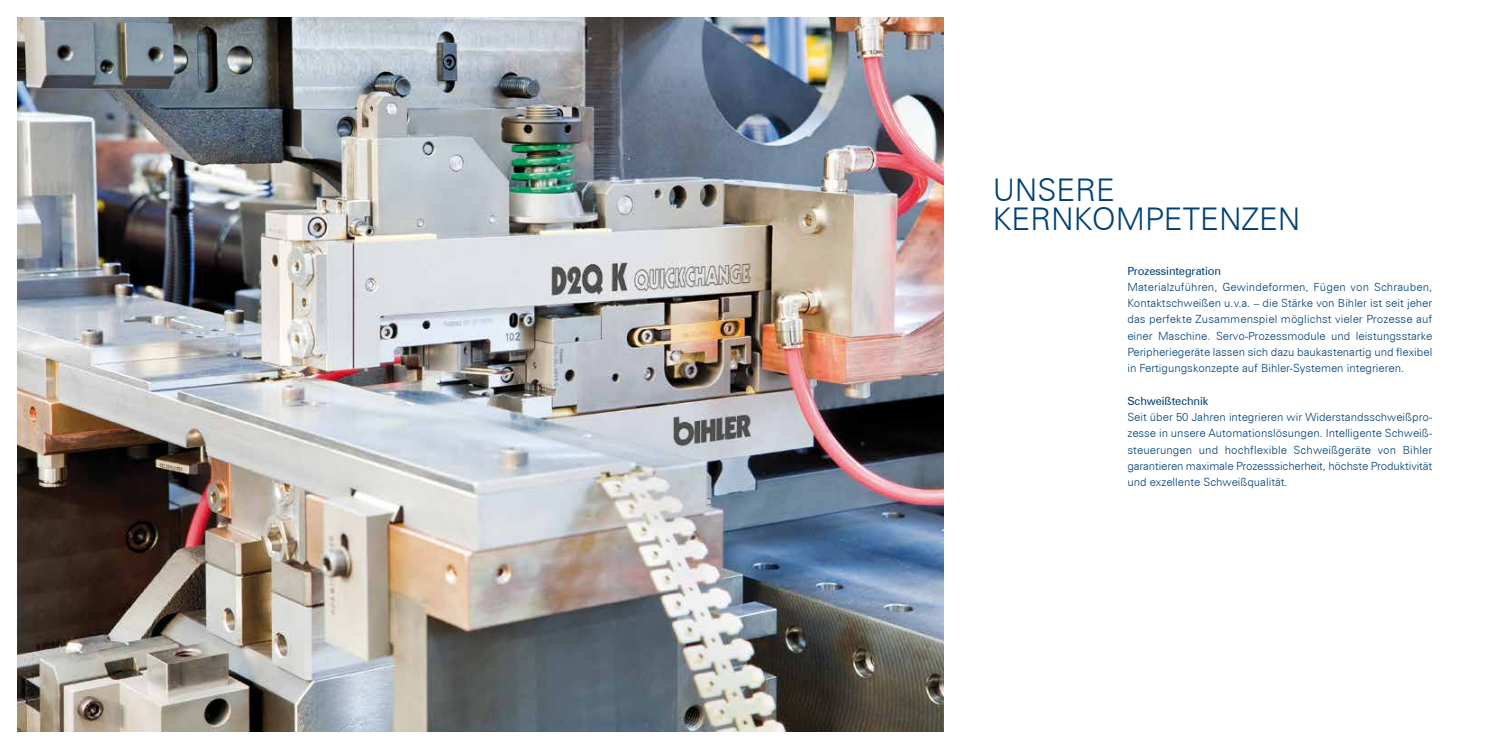
<style>
.page{position:relative;width:1489px;height:745px;background:#fff}
.page>*{position:absolute;margin:0;border:0;box-sizing:border-box;transform-origin:0 0}
.t1{font:300 31.25px/28.8px "Zurich BT";color:#004177}
.t2{font:300 11.25px/16.2px "Zurich BT";color:#004177;text-align:justify}
.t3{font:11.25px "Zurich BT";letter-spacing:-.01em;color:#004177}
</style>
<div class="page">
<img style="left:18px;top:18px;width:925px;height:713px">
<h1 class="t1" style="left:992px;top:175px;width:309px">UNSERE<br>KERNKOMPETENZEN</h1>
<p class="t3" style="left:1127px;top:263px;width:95px">Prozessintegration</p>
<p class="t2" style="left:1127px;top:278px;width:306px">Materialzuführen, Gewindeformen, Fügen von Schrauben, Kontaktschweißen u.v.a. – die Stärke von Bihler ist seit jeher das perfekte Zusammenspiel möglichst vieler Prozesse auf einer Maschine. Servo-Prozessmodule und leistungsstarke Peripheriegeräte lassen sich dazu baukastenartig und flexibel in Fertigungskonzepte auf Bihler-Systemen integrieren.</p>
<p class="t3" style="left:1127px;top:393px;width:82px">Schweißtechnik</p>
<p class="t2" style="left:1127px;top:408px;width:306px">Seit über 50 Jahren integrieren wir Widerstandsschweißpro&shy;zesse in unsere Automationslösungen. Intelligente Schweiß&shy;steuerungen und hochflexible Schweißgeräte von Bihler garantieren maximale Prozesssicherheit, höchste Produktivität und exzellente Schweißqualität.</p>
</div>
